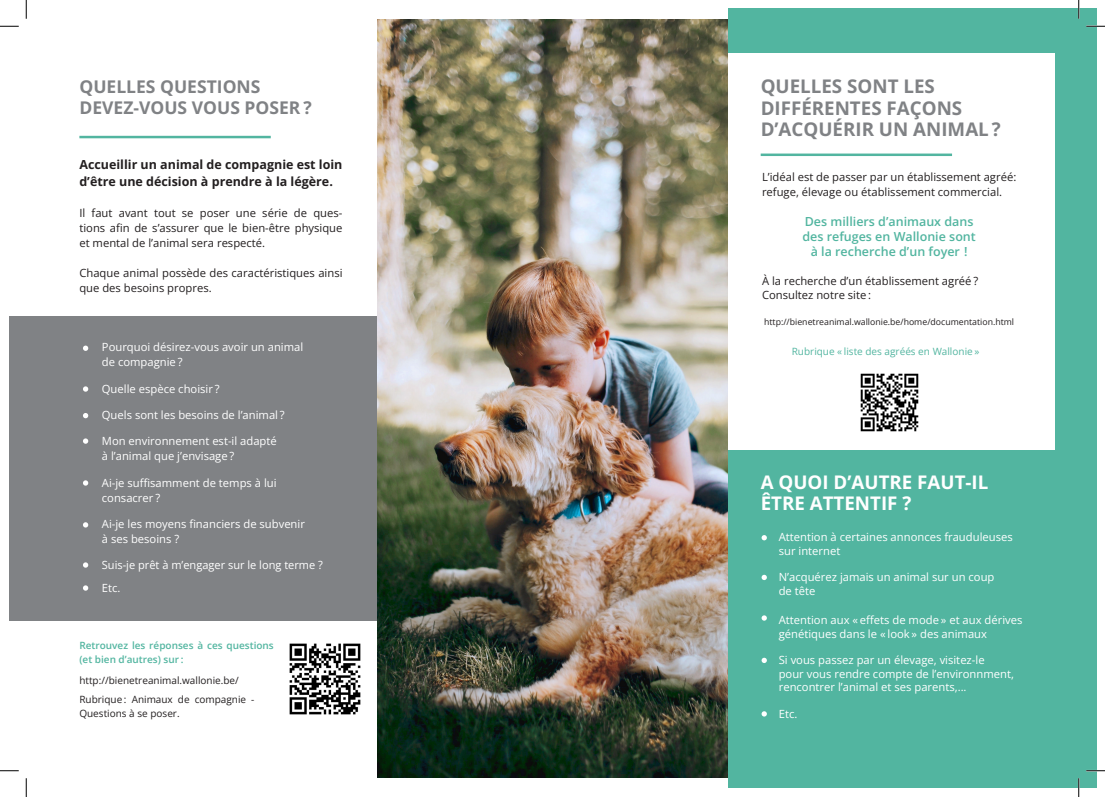
<style>
.page{position:relative;width:1105px;height:797px;background:#fff}
.page>*{position:absolute;margin:0;border:0;box-sizing:border-box;transform-origin:0 0}
.t1{font:700 18.75px/21.2px "Open Sans";color:#808285}
.t2{font:700 18.75px/21.2px "Open Sans";color:#fff}
.t3{font:700 17.5px/21.2px "Open Sans";color:#808285}
.t4{font:700 12.5px/16.5px "Open Sans";color:#231f20}
.t5{font:600 12.5px/15px "Open Sans";color:#52b5a0;text-align:center}
.t6{font:11.25px/13.8px "Open Sans";color:#fff}
.t7{font:11.25px/15px "Open Sans";color:#231f20}
.t8{font:10px/13.8px "Open Sans";color:#231f20}
.t9{font:600 10px/13.8px "Open Sans";color:#52b5a0}
.t10{font:10px "Open Sans";color:#52b5a0}
.t11{font:8.75px "Open Sans";color:#231f20}
</style>
<div class="page">
<div style="left:728px;top:9px;width:368px;height:779px;background:#52b5a0"></div>
<hr style="left:79px;top:136px;width:192px;height:2px;background:#52b5a0">
<div style="left:9px;top:316px;width:368px;height:304px;background:#808285"></div>
<svg style="left:83px;top:345px;width:5px;height:6px"></svg>
<svg style="left:761px;top:535px;width:6px;height:5px"></svg>
<svg style="left:761px;top:574px;width:6px;height:6px"></svg>
<svg style="left:761px;top:615px;width:6px;height:5px"></svg>
<svg style="left:761px;top:657px;width:6px;height:6px"></svg>
<svg style="left:761px;top:711px;width:6px;height:5px"></svg>
<svg style="left:83px;top:386px;width:5px;height:5px"></svg>
<svg style="left:83px;top:413px;width:5px;height:5px"></svg>
<svg style="left:83px;top:438px;width:5px;height:6px"></svg>
<svg style="left:83px;top:480px;width:5px;height:5px"></svg>
<svg style="left:83px;top:522px;width:5px;height:5px"></svg>
<svg style="left:83px;top:562px;width:5px;height:5px"></svg>
<svg style="left:83px;top:585px;width:5px;height:5px"></svg>
<img style="left:289px;top:643px;width:72px;height:72px">
<div style="left:728px;top:54px;width:326px;height:396px;background:#fff"></div>
<img style="left:856px;top:370px;width:66px;height:65px">
<hr style="left:761px;top:153px;width:191px;height:3px;background:#52b5a0">
<img style="left:377px;top:19px;width:351px;height:758px">
<svg style="left:0;top:25px;width:19px;height:2px"></svg>
<svg style="left:1086px;top:25px;width:19px;height:2px"></svg>
<svg style="left:0;top:770px;width:19px;height:1px"></svg>
<svg style="left:1086px;top:770px;width:19px;height:1px"></svg>
<svg style="left:25px;top:0;width:2px;height:19px"></svg>
<svg style="left:25px;top:778px;width:2px;height:19px"></svg>
<svg style="left:1078px;top:0;width:1px;height:19px"></svg>
<svg style="left:1078px;top:778px;width:1px;height:19px"></svg>
<p class="t3" style="left:79px;top:75px;width:234px">QUELLES QUESTIONS<br>DEVEZ-VOUS VOUS POSER ?</p>
<p class="t4" style="left:79px;top:156px;width:265px">Accueillir un animal de compagnie est loin d’être une décision à prendre à la légère.</p>
<p class="t7" style="left:79px;top:205px;width:265px;text-align:justify">Il faut avant tout se poser une série de ques&shy;tions afin de s’assurer que le bien-être physique et mental de l’animal sera respecté.</p>
<p class="t7" style="left:79px;top:265px;width:265px">Chaque animal possède des caractéristiques ainsi que des besoins propres.</p>
<p class="t6" style="left:102px;top:339px;width:203px;line-height:15px">Pourquoi désirez-vous avoir un animal de compagnie ?</p>
<p class="t6" style="left:102px;top:381px;width:119px">Quelle espèce choisir ?</p>
<p class="t6" style="left:102px;top:408px;width:184px">Quels sont les besoins de l’animal ?</p>
<p class="t6" style="left:102px;top:433px;width:176px;line-height:15px">Mon environnement est-il adapté à l’animal que j’envisage ?</p>
<p class="t6" style="left:102px;top:474px;width:176px;line-height:15px">Ai-je suffisamment de temps à lui consacrer ?</p>
<p class="t6" style="left:102px;top:516px;width:205px;line-height:15px">Ai-je les moyens financiers de subvenir à ses besoins ?</p>
<p class="t6" style="left:102px;top:558px;width:223px">Suis-je prêt à m’engager sur le long terme ?</p>
<p class="t6" style="left:102px;top:580px;width:20px">Etc.</p>
<p class="t9" style="left:79px;top:638px;width:196px">Retrouvez les réponses à ces questions (et bien d’autres) sur :</p>
<p class="t8" style="left:79px;top:673px;width:161px">http://bienetreanimal.wallonie.be/</p>
<p class="t8" style="left:79px;top:692px;width:177px">Rubrique : Animaux de compagnie -<br>Questions à se poser.</p>
<p class="t1" style="left:761px;top:75px;width:242px">QUELLES SONT LES<br>DIFFÉRENTES FAÇONS<br>D’ACQUÉRIR UN ANIMAL ?</p>
<p class="t7" style="left:762px;top:169px;width:256px">L’idéal est de passer par un établissement agréé: refuge, élevage ou établissement commercial.</p>
<p class="t5" style="left:802px;top:214px;width:175px">Des milliers d’animaux dans des refuges en Wallonie sont à la recherche d’un foyer !</p>
<p class="t7" style="left:762px;top:273px;width:218px">À la recherche d’un établissement agréé ?</p>
<p class="t7" style="left:762px;top:287px;width:111px">Consultez notre site :</p>
<p class="t11" style="left:764px;top:316px;width:251px">http://bienetreanimal.wallonie.be/home/documentation.html</p>
<p class="t10" style="left:792px;top:345px;width:189px">Rubrique « liste des agréés en Wallonie »</p>
<p class="t2" style="left:761px;top:471px;width:229px">A QUOI D’AUTRE FAUT-IL<br>ÊTRE ATTENTIF ?</p>
<p class="t6" style="left:779px;top:530px;width:235px">Attention à certaines annonces frauduleuses sur internet</p>
<p class="t6" style="left:779px;top:570px;width:217px">N’acquérez jamais un animal sur un coup de tête</p>
<p class="t6" style="left:779px;top:612px;width:245px">Attention aux « effets de mode » et aux dérives génétiques dans le « look » des animaux</p>
<p class="t6" style="left:779px;top:652px;width:237px">Si vous passez par un élevage, visitez-le<br>pour vous rendre compte de l’environnment, rencontrer l’animal et ses parents,...</p>
<p class="t6" style="left:779px;top:706px;width:20px">Etc.</p>
</div>
